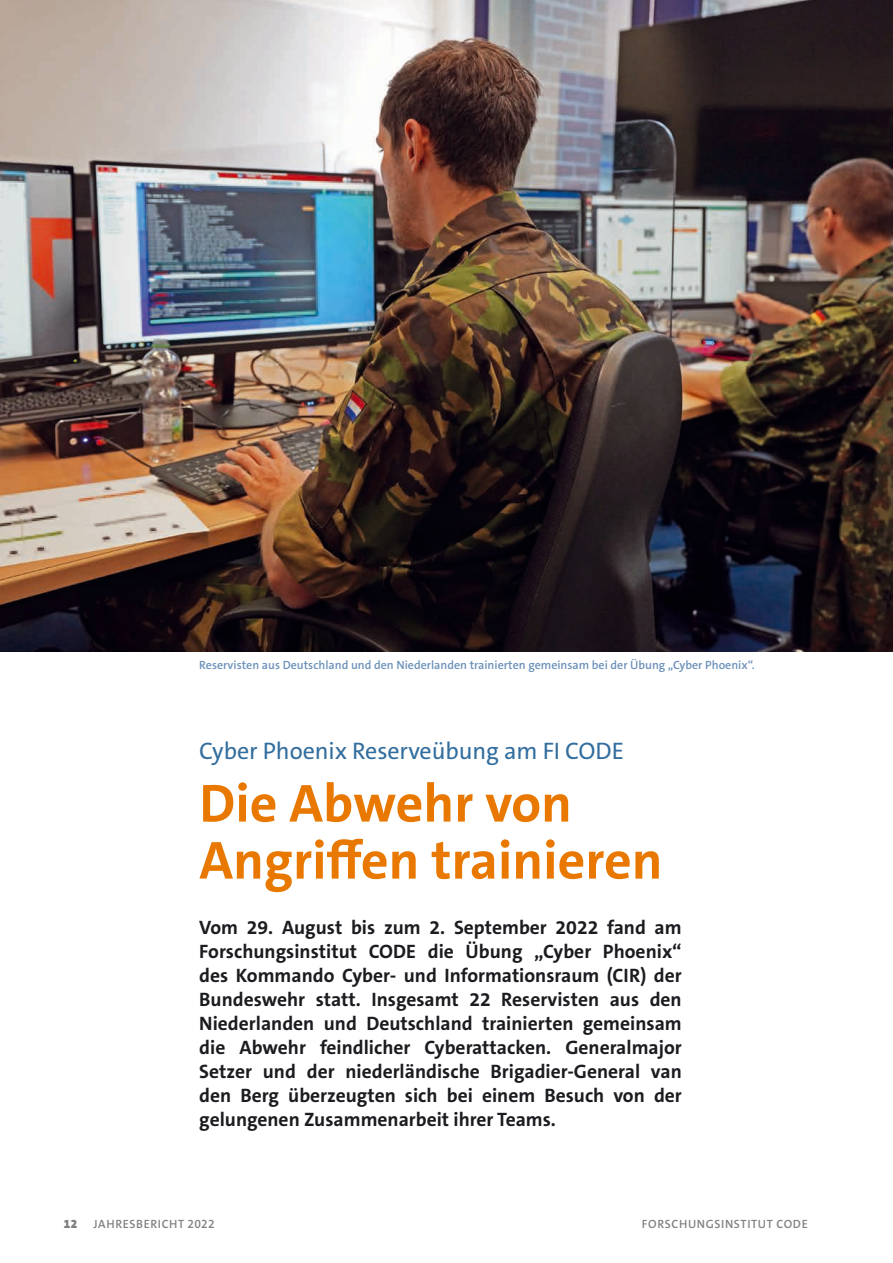
<style>
.page{position:relative;width:893px;height:1263px;background:#fff}
.page>*{position:absolute;margin:0;border:0;box-sizing:border-box;transform-origin:0 0}
.t1{font:700 54px/57px "The Sans C5";color:#e87800}
.t2{font:24px "The Sans C5";letter-spacing:-.005em;color:#336e9e}
.t3{font:700 19.5px/24px "The Sans C5";color:#1b1c20;text-align:justify}
.t4{font:600 12px "The Sans C5";color:#6c91b9}
.t5{font:600 12px "The Sans C5";letter-spacing:.05em;color:#818084}
.t6{font:900 12px "The Sans C5";color:#818084}
</style>
<div class="page">
<img style="left:0;top:0;width:893px;height:651px">
<p class="t4" style="left:199px;top:658px;width:557px">Reservisten aus Deutschland und den Niederlanden trainierten gemeinsam bei der Übung „Cyber Phoenix“.</p>
<p class="t2" style="left:199px;top:735px;width:426px">Cyber Phoenix Reserveübung am FI CODE</p>
<h1 class="t1" style="left:199px;top:775px;width:465px">Die Abwehr von<br>Angriffen trainieren</h1>
<p class="t3" style="left:199px;top:915px;width:484px">Vom 29. August bis zum 2. September 2022 fand am Forschungsinstitut CODE die Übung „Cyber Phoenix“ des Kommando Cyber- und Informationsraum (CIR) der Bundeswehr statt. Insgesamt 22 Reservisten aus den Niederlanden und Deutschland trainierten gemeinsam die Abwehr feindlicher Cyberattacken. Generalmajor Setzer und der niederländische Brigadier-General van den Berg überzeugten sich bei einem Besuch von der gelungenen Zusammenarbeit ihrer Teams.</p>
<p class="t6" style="left:64px;top:1216px;width:15px">12</p>
<p class="t5" style="left:94px;top:1216px;width:122px">JAHRESBERICHT 2022</p>
<p class="t5" style="left:642px;top:1216px;width:168px">FORSCHUNGSINSTITUT CODE</p>
</div>
